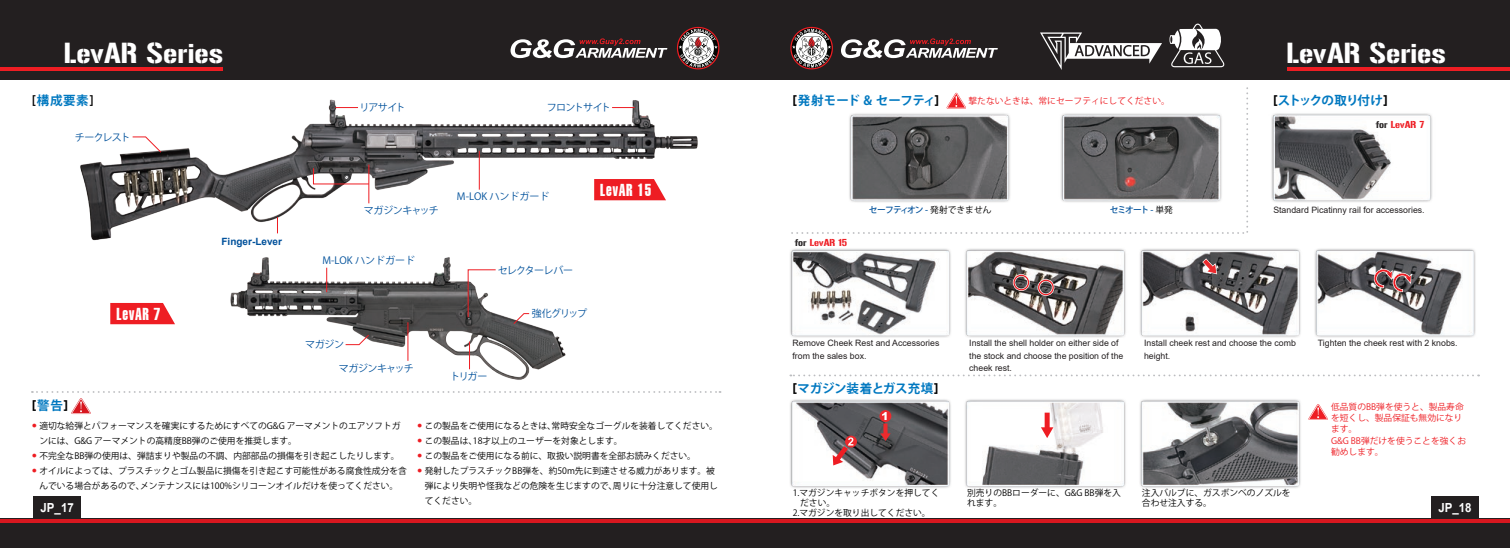
<style>
.page{position:relative;width:1510px;height:548px;background:#fff}
.page>*{position:absolute;margin:0;border:0;box-sizing:border-box;transform-origin:0 0}
.t1{font:28.75px "Gunplay";color:#fff}
.t2{font:16.88px "Swiss 911 BT Extra Compressed";letter-spacing:.05em;color:#fff}
.t3{font:700 12.5px "Koz Go Pro";letter-spacing:-.02em;color:#0078c0}
.t4{font:700 12.5px "Koz Go Pro";letter-spacing:-.08em;color:#0078c0}
.t5{font:700 12.5px "Arial";color:#fff;scale:.92 1}
.t6{font:700 12.5px "DIN Pro";color:#000}
.t7{font:10px "Koz Go Pro";letter-spacing:-.04em;color:#01519b}
.t8{font:10px "Koz Go Pro";color:#01519b}
.t9{font:10px "Gunplay";color:#ee1d23}
.t10{font:10px "Koz Go Pro";letter-spacing:-.06em;color:#01519b}
.t11{font:10px "Koz Go Pro";letter-spacing:-.07em;color:#01519b}
.t12{font:700 10px "Arial";color:#01519b}
.t13{font:8.75px/15px "Koz Go Pro";color:#000}
.t14{font:8.75px/12.5px "Arial";color:#231f20}
.t15{font:8.75px/11.2px "Koz Go Pro";color:#ee1d23}
.t16{font:500 8.75px "Koz Go Pro";letter-spacing:-.125em;color:#01519b}
.t17{font:8.75px "Koz Go Pr 6 N";color:#ee1d23}
.s1{font-family:"DIN Pro";font-weight:500;color:#000}
.s2{font-family:"DIN Pro";color:#000}
.s3{color:#231f20}
.s4{font-weight:400;color:#000}
.s5{font-family:"Koz Go Pro";color:#0078c0}
.s6{font-family:"Arial";color:#ee1d23}
</style>
<div class="page">
<img style="left:21px;top:79px;width:1467px;height:439px">
<div style="left:0;top:0;width:1509px;height:79px;background:#231f20"></div>
<div style="left:0;top:518px;width:1509px;height:29px;background:#231f20"></div>
<hr style="left:0;top:522px;width:1509px;height:1px;background:#d7171f">
<svg style="left:841px;top:38px;width:156px;height:20px"></svg>
<svg style="left:510px;top:38px;width:157px;height:20px"></svg>
<svg style="left:1169px;top:24px;width:55px;height:43px"></svg>
<div style="left:33px;top:495px;width:48px;height:27px;background:#231f20"></div>
<div style="left:1431px;top:495px;width:47px;height:27px;background:#231f20"></div>
<svg style="left:1040px;top:32px;width:122px;height:38px"></svg>
<hr style="left:0;top:519px;width:1509px;height:3px;background:#d7171f">
<svg style="left:677px;top:27px;width:42px;height:42px"></svg>
<svg style="left:790px;top:27px;width:43px;height:42px"></svg>
<hr style="left:0;top:67px;width:222px;height:4px;background:#ee1d23">
<hr style="left:1287px;top:67px;width:222px;height:4px;background:#ee1d23">
<svg style="left:612px;top:107px;width:22px;height:1px"></svg>
<svg style="left:132px;top:136px;width:30px;height:17px"></svg>
<svg style="left:345px;top:333px;width:25px;height:12px"></svg>
<svg style="left:335px;top:107px;width:23px;height:1px"></svg>
<svg style="left:512px;top:312px;width:18px;height:13px"></svg>
<svg style="left:467px;top:269px;width:29px;height:49px"></svg>
<svg style="left:313px;top:167px;width:55px;height:17px"></svg>
<svg style="left:32px;top:391px;width:688px;height:23px"></svg>
<hr style="left:479px;top:151px;width:1px;height:38px;background:#ee1d23">
<svg style="left:326px;top:267px;width:1px;height:25px"></svg>
<hr style="left:368px;top:164px;width:1px;height:39px;background:#ee1d23">
<svg style="left:277px;top:217px;width:1px;height:16px"></svg>
<hr style="left:407px;top:322px;width:1px;height:38px;background:#ee1d23">
<svg style="left:469px;top:341px;width:1px;height:28px"></svg>
<svg style="left:594px;top:179px;width:72px;height:21px;background:#ef3036"></svg>
<svg style="left:110px;top:303px;width:65px;height:21px"></svg>
<svg style="left:790px;top:374px;width:689px;height:2px"></svg>
<div style="left:879px;top:410px;width:12px;height:12px;background:#ec2a2d;border-radius:50%"></div>
<svg style="left:880px;top:412px;width:10px;height:29px"></svg>
<svg style="left:845px;top:435px;width:12px;height:12px"></svg>
<svg style="left:832px;top:437px;width:21px;height:28px"></svg>
<div style="left:1044px;top:412px;width:5px;height:17px;background:#ee1d23"></div>
<svg style="left:1041px;top:427px;width:12px;height:11px"></svg>
<svg style="left:1308px;top:404px;width:19px;height:16px"></svg>
<svg style="left:788px;top:86px;width:461px;height:149px"></svg>
<svg style="left:1201px;top:257px;width:16px;height:18px"></svg>
<div style="left:1037px;top:279px;width:17px;height:17px;border:2px solid #fff;border-radius:50%"></div>
<div style="left:1038px;top:279px;width:15px;height:16px;border:1px solid #ee1d23;border-radius:50%"></div>
<div style="left:1012px;top:274px;width:17px;height:17px;border:2px solid #fff;border-radius:50%"></div>
<div style="left:1013px;top:274px;width:16px;height:16px;border:1px solid #ee1d23;border-radius:50%"></div>
<svg style="left:1373px;top:268px;width:39px;height:24px"></svg>
<svg style="left:1374px;top:116px;width:51px;height:15px"></svg>
<h1 class="t1" style="left:64px;top:32px;width:161px">LevAR Series</h1>
<h1 class="t1" style="left:1286px;top:32px;width:161px">LevAR Series</h1>
<h3 class="t3" style="left:32px;top:92px;width:63px"><span class="s1">[</span>構成要素<span class="s1">]</span></h3>
<h3 class="t3" style="left:792px;top:92px;width:148px"><span class="s2">[</span>発射モード &amp; セーフティ<span class="s2">]</span></h3>
<p class="t17" style="left:968px;top:95px;width:203px">撃たないときは、常にセーフティにしてください。</p>
<h3 class="t4" style="left:1273px;top:92px;width:116px"><span class="s2">[</span>ストックの取り付け<span class="s2">]</span></h3>
<p class="t7" style="left:359px;top:101px;width:47px">リアサイト</p>
<p class="t11" style="left:547px;top:101px;width:66px">フロントサイト</p>
<p class="t7" style="left:75px;top:131px;width:57px">チークレスト</p>
<h2 class="t2" style="left:116px;top:304px;width:45px">LevAR 7</h2>
<p class="t12" style="left:221px;top:234px;width:62px">Finger-Lever</p>
<p class="t10" style="left:364px;top:204px;width:77px">マガジンキャッチ</p>
<p class="t8" style="left:457px;top:190px;width:94px">M-LOK ハンドガード</p>
<h2 class="t2" style="left:600px;top:180px;width:52px">LevAR 15</h2>
<p class="t8" style="left:322px;top:253px;width:94px">M-LOK ハンドガード</p>
<p class="t7" style="left:305px;top:338px;width:40px">マガジン</p>
<p class="t10" style="left:339px;top:361px;width:77px">マガジンキャッチ</p>
<p class="t11" style="left:498px;top:264px;width:77px">セレクターレバー</p>
<p class="t7" style="left:532px;top:307px;width:57px">強化グリップ</p>
<p class="t7" style="left:450px;top:370px;width:39px">トリガー</p>
<p class="t9" style="left:794px;top:235px;width:54px"><span class="s3">for</span> LevAR 15</p>
<p class="t16" style="left:869px;top:204px;width:124px">セーフティオン - <span class="s4">発射できません</span></p>
<p class="t16" style="left:1110px;top:204px;width:65px">セミオート - <span class="s4">単発</span></p>
<p class="t9" style="left:1375px;top:117px;width:50px"><span class="s3">for</span> LevAR 7</p>
<p class="t14" style="left:1273px;top:203px;width:153px">Standard Picatinny rail for accessories.</p>
<p class="t14" style="left:792px;top:337px;width:148px">Remove Cheek Rest and Accessories from the sales box.</p>
<p class="t14" style="left:969px;top:337px;width:156px">Install the shell holder on either side of the stock and choose the position of the cheek rest.</p>
<p class="t14" style="left:1144px;top:337px;width:153px">Install cheek rest and choose the comb height.</p>
<p class="t14" style="left:1317px;top:337px;width:141px">Tighten the cheek rest with 2 knobs.</p>
<h3 class="t3" style="left:792px;top:380px;width:148px"><span class="s2">[</span>マガジン装着とガス充填<span class="s2">]</span></h3>
<h3 class="t6" style="left:32px;top:397px;width:38px">[<span class="s5">警告</span>]</h3>
<p class="t13" style="left:39px;top:418px;width:363px;text-indent:-7px"><span class="s6">●</span> 適切な給弾とパフォーマンスを確実にするためにすべてのG&amp;G アーマメントのエアソフトガンには、G&amp;G アーマメントの高精度BB弾のご使用を推奨します。</p>
<p class="t13" style="left:32px;top:448px;width:369px"><span class="s6">●</span> 不完全なBB弾の使用は、弾詰まりや製品の不調、内部部品の損傷を引き起こしたりします。</p>
<p class="t13" style="left:32px;top:463px;width:376px;text-align:center"><span class="s6">●</span> オイルによっては、プラスチックとゴム製品に損傷を引き起こす可能性がある腐食性成分を含んでいる場合があるので､メンテナンスには100%シリコーンオイルだけを使ってください。</p>
<p class="t15" style="left:1331px;top:401px;width:136px">低品質のBB弾を使うと、製品寿命を短くし、製品保証も無効になります。<br>G&amp;G BB弾だけを使うことを強くお勧めします。</p>
<p class="t13" style="left:417px;top:418px;width:302px"><span class="s6">●</span> この製品をご使用になるときは､常時安全なゴーグルを装着してください。</p>
<p class="t13" style="left:417px;top:433px;width:207px"><span class="s6">●</span> この製品は､18才以上のユーザーを対象とします。</p>
<p class="t13" style="left:417px;top:448px;width:280px"><span class="s6">●</span> この製品をご使用になる前に、取扱い説明書を全部お読みください。</p>
<p class="t13" style="left:425px;top:463px;width:295px;text-indent:-7px"><span class="s6">●</span> 発射したプラスチックBB弾を、約50m先に到達させる威力があります。被弾により失明や怪我などの危険を生じますので､周りに十分注意して使用してください。</p>
<p class="t13" style="left:967px;top:488px;width:155px;line-height:10px">別売りのBBローダーに、G&amp;G BB弾を入れます。</p>
<p class="t13" style="left:792px;top:485px;width:148px">1.マガジンキャッチボタンを押してく</p>
<p class="t13" style="left:800px;top:495px;width:36px">ださい。</p>
<p class="t13" style="left:792px;top:505px;width:139px">2.マガジンを取り出してください。</p>
<p class="t13" style="left:1142px;top:488px;width:150px;line-height:10px">注入バルブに、ガスボンベのノズルを合わせ注入する。</p>
<h3 class="t5" style="left:41px;top:498px;width:38px">JP_17</h3>
<h3 class="t5" style="left:1438px;top:498px;width:38px">JP_18</h3>
</div>
